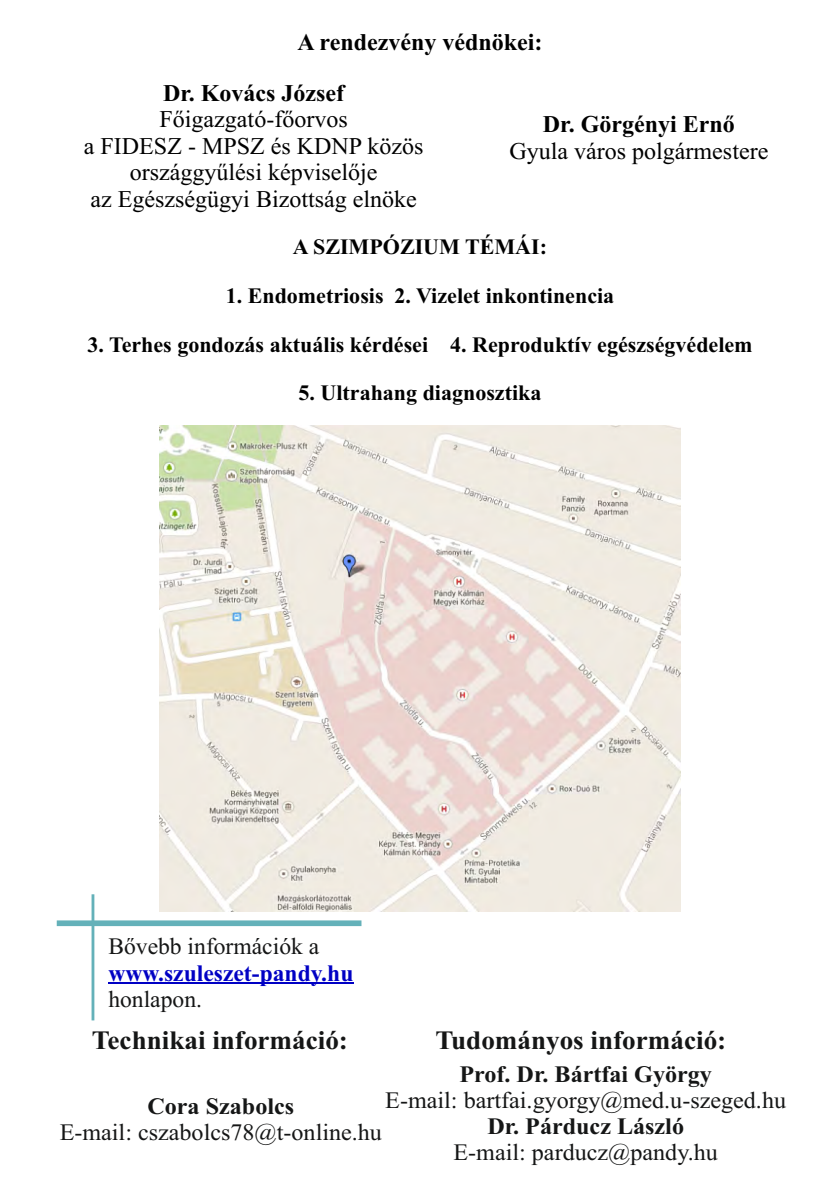
<style>
.page{position:relative;width:840px;height:1191px;background:#fff}
.page>*{position:absolute;margin:0;border:0;box-sizing:border-box;transform-origin:0 0}
.t1{font:700 26.6px "Times New Roman";color:#151616}
.t2{font:24px/26.6px "Times New Roman";color:#000;text-align:center}
.t3{font:700 24px "Times New Roman";color:#000}
.t4{font:23.6px "Times New Roman";color:#151616}
.t5{font:700 23.6px "Times New Roman";color:#151616}
.t6{font:700 23.6px "Times New Roman";color:#0000c4}
.t7{font:700 22px "Times New Roman";color:#000}
</style>
<div class="page">
<img style="left:159px;top:425px;width:521px;height:486px">
<hr style="left:108px;top:982px;width:245px;height:1px;background:#0000c4">
<hr style="left:91px;top:894px;width:3px;height:126px;background:#64b1b9">
<div style="left:57px;top:920px;width:304px;height:6px;background:#64b1b9"></div>
<p class="t3" style="left:297px;top:33px;width:246px">A rendezvény védnökei:</p>
<p class="t3" style="left:163px;top:84px;width:183px">Dr. Kovács József</p>
<p class="t2" style="left:84px;top:108px;width:341px">Főigazgató-főorvos<br>a FIDESZ - MPSZ és KDNP közös országgyűlési képviselője<br>az Egészségügyi Bizottság elnöke</p>
<p class="t3" style="left:542px;top:116px;width:193px">Dr. Görgényi Ernő</p>
<p class="t2" style="left:509px;top:140px;width:260px">Gyula város polgármestere</p>
<p class="t7" style="left:293px;top:239px;width:255px">A SZIMPÓZIUM TÉMÁI:</p>
<p class="t7" style="left:225px;top:288px;width:390px">1. Endometriosis 2. Vizelet inkontinencia</p>
<p class="t7" style="left:87px;top:337px;width:666px">3. Terhes gondozás aktuális kérdései 4. Reproduktív egészségvédelem</p>
<p class="t7" style="left:298px;top:385px;width:244px">5. Ultrahang diagnosztika</p>
<p class="t4" style="left:108px;top:938px;width:212px">Bővebb információk a</p>
<p class="t4" style="left:108px;top:990px;width:95px">honlapon.</p>
<p class="t6" style="left:108px;top:964px;width:246px">www.szuleszet-pandy.hu</p>
<p class="t1" style="left:92px;top:1030px;width:257px">Technikai információ:</p>
<p class="t1" style="left:435px;top:1030px;width:292px">Tudományos információ:</p>
<p class="t5" style="left:459px;top:1065px;width:254px">Prof. Dr. Bártfai György</p>
<p class="t4" style="left:385px;top:1091px;width:402px">E-mail: bartfai.gyorgy@med.u-szeged.hu</p>
<p class="t5" style="left:487px;top:1118px;width:198px">Dr. Párducz László</p>
<p class="t4" style="left:453px;top:1143px;width:266px">E-mail: parducz@pandy.hu</p>
<p class="t5" style="left:147px;top:1098px;width:148px">Cora Szabolcs</p>
<p class="t4" style="left:60px;top:1123px;width:323px">E-mail: cszabolcs78@t-online.hu</p>
</div>
